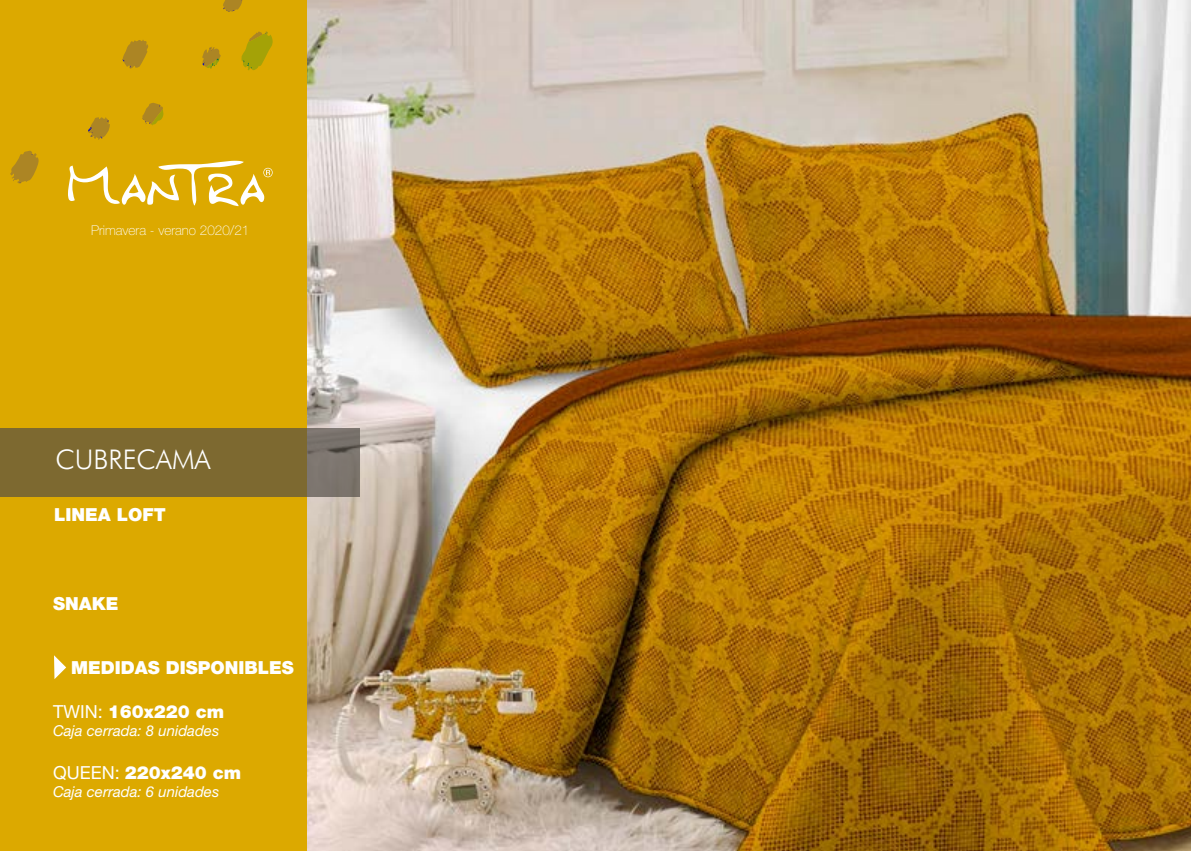
<style>
.page{position:relative;width:1191px;height:851px;background:#fff}
.page>*{position:absolute;margin:0;border:0;box-sizing:border-box;transform-origin:0 0}
.t1{font:300 27px "Futura BT";color:#fff}
.t2{font:900 18px "Helvetica Neue";color:#fff}
.t3{font:italic 15px "Helvetica Neue";color:#fff}
.t4{font:100 13.5px "Helvetica Neue";color:#fff}
.s1{font-weight:400}
</style>
<div class="page">
<div style="left:0;top:0;width:308px;height:850px;background:#dca900"></div>
<svg style="left:68px;top:161px;width:205px;height:45px"></svg>
<svg style="left:223px;top:0;width:19px;height:12px"></svg>
<svg style="left:142px;top:103px;width:22px;height:23px"></svg>
<svg style="left:241px;top:31px;width:32px;height:39px"></svg>
<svg style="left:10px;top:151px;width:29px;height:32px"></svg>
<svg style="left:123px;top:40px;width:25px;height:28px"></svg>
<svg style="left:88px;top:117px;width:22px;height:23px"></svg>
<svg style="left:202px;top:47px;width:19px;height:22px"></svg>
<svg style="left:54px;top:655px;width:12px;height:24px"></svg>
<img style="left:308px;top:0;width:883px;height:850px">
<svg style="left:0;top:427px;width:360px;height:69px;background:#7d6b37"></svg>
<p class="t4" style="left:91px;top:223px;width:160px">Primavera - verano 2020/21</p>
<h1 class="t1" style="left:56px;top:443px;width:157px">CUBRECAMA</h1>
<p class="t2" style="left:54px;top:504px;width:113px">LINEA LOFT</p>
<p class="t2" style="left:53px;top:592px;width:67px">SNAKE</p>
<p class="t2" style="left:71px;top:657px;width:224px">MEDIDAS DISPONIBLES</p>
<p class="t2" style="left:53px;top:700px;width:173px"><span class="s1">TWIN:</span> 160x220 cm</p>
<p class="t3" style="left:53px;top:721px;width:168px">Caja cerrada: 8 unidades</p>
<p class="t2" style="left:53px;top:761px;width:190px"><span class="s1">QUEEN:</span> 220x240 cm</p>
<p class="t3" style="left:53px;top:782px;width:168px">Caja cerrada: 6 unidades</p>
</div>
